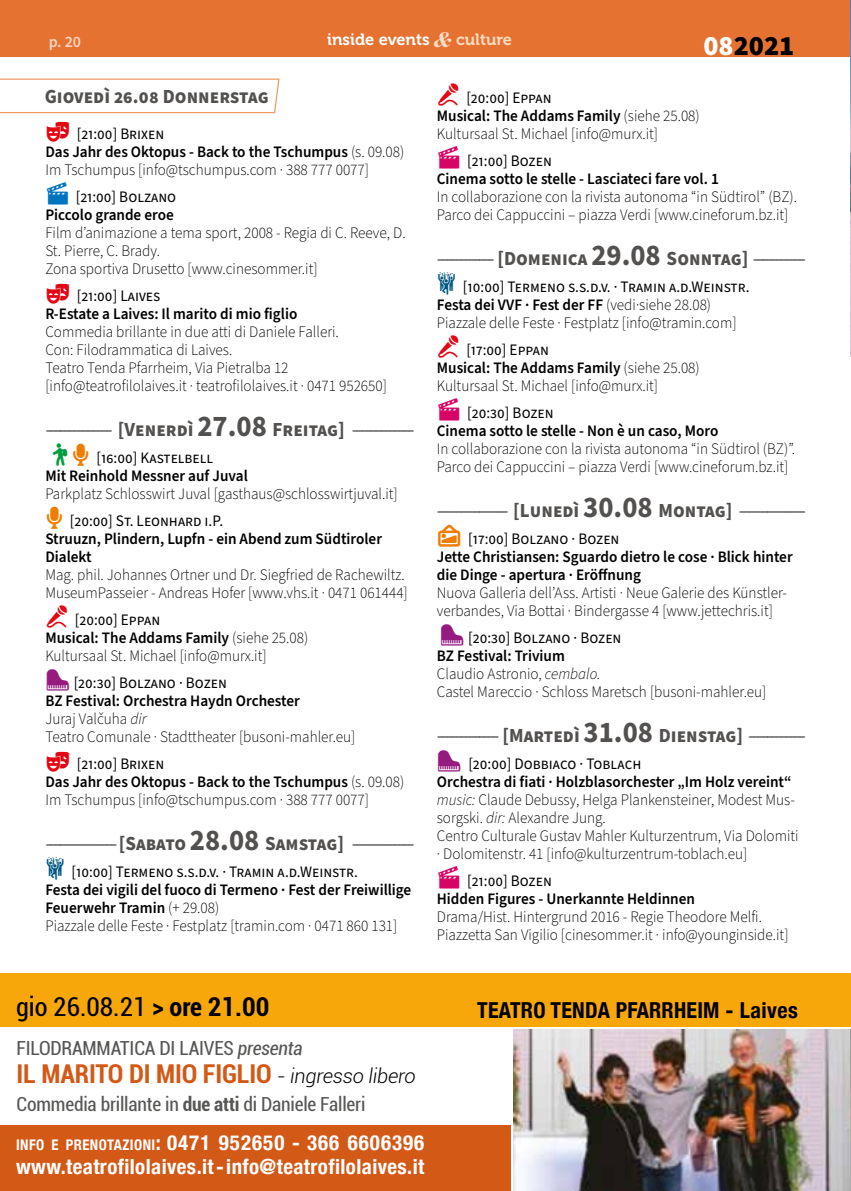
<style>
.page{position:relative;width:851px;height:1191px;background:#fff}
.page>*{position:absolute;margin:0;border:0;box-sizing:border-box;transform-origin:0 0}
.t1{font:900 28px "Source Sans Pro";color:#000}
.t2{font:700 condensed 26px "Roboto";letter-spacing:-.005em;color:#d35917}
.t3{font:condensed 26px "Roboto";color:#000}
.t4{font:700 condensed 22px "Helvetica Neue";letter-spacing:.01em;color:#000}
.t5{font:700 condensed 21px/23.2px "Helvetica Neue";letter-spacing:.02em;color:#fff}
.t6{font:20px "Source Sans Pro";color:#53514f;scale:1.1 1}
.t7{font:700 20px "Source Sans Pro";color:#53514f;scale:.95 1}
.t8{font:condensed 19.4px "Roboto";letter-spacing:-.01em;color:#575756}
.t9{font:16.4px "Museo 700";color:#fff}
.t10{font:300 16px/18px "Source Sans Pro";color:#000;scale:.95 1}
.t11{font:600 16px/18px "Source Sans Pro";color:#000;scale:.95 1}
.t12{font:600 16px "Source Sans Pro";color:#fff}
.s1{font-family:"Surveyor Display";font-weight:700;font-style:italic;font-size:24.4px;color:#fcdcc3}
.s2{color:#fcdcc3}
.s3{color:#fff}
.s4{font-family:"Inside Events Font";font-weight:400;font-size:28px;color:#e30613}
.s5{font-weight:400}
.s6{font-weight:600}
.s7{font-family:"Inside Events Font";font-weight:400;font-size:28px;color:#0075bf}
.s8{font-weight:700}
.s9{font-weight:700;font-size:30px}
.s10{font-family:"Inside Events Font";font-weight:400;font-size:28px;color:#009e3d}
.s11{font-family:"Inside Events Font";font-weight:400;font-size:28px;color:#ef7d00}
.s12{font-family:"Inside Events Font";font-weight:400;font-size:28px;color:#951b81}
.s13{font-style:italic}
.s14{font-family:"Inside Events Font";font-weight:400;font-size:28px;color:#005681}
.s15{font-weight:300}
.s16{font-family:"Inside Events Font";font-weight:400;font-size:28px;color:#d70365}
.s17{font-weight:300;font-style:italic;font-stretch:normal;font-size:20px;color:#000}
.s18{font-size:14.6px}
.s19{font-style:inherit}
</style>
<div class="page">
<div style="left:0;top:0;width:850px;height:57px;background:#e67232"></div>
<div style="left:0;top:1125px;width:510px;height:66px;background:#d35917"></div>
<div style="left:0;top:972px;width:850px;height:54px;background:#f7a70a"></div>
<img style="left:513px;top:1029px;width:337px;height:162px">
<svg style="left:0;top:78px;width:280px;height:36px"></svg>
<img style="left:850px;top:0;width:1px;height:357px">
<p class="t12" style="left:48px;top:31px;width:34px">p. 20</p>
<p class="t9" style="left:327px;top:30px;width:186px">inside events <span class="s1">&amp;</span> <span class="s2">culture</span></p>
<h1 class="t1" style="left:703px;top:26px;width:92px"><span class="s3">08</span>2021</h1>
<p class="t7" style="left:45px;top:83px;width:237px">Giovedì 26.08 Donnerstag</p>
<p class="t10" style="left:45px;top:125px;width:379px"><span class="s4">ď</span> <span class="s5">[21:00] Brixen<br></span><span class="s6">Das Jahr des Oktopus - Back to the Tschumpus</span> (s. 09.08)<br>Im Tschumpus [info@tschumpus.com · 388 777 0077]</p>
<p class="t11" style="left:45px;top:188px;width:139px"><span class="s7">Ę</span> <span class="s5">[21:00] Bolzano<br></span>Piccolo grande eroe</p>
<p class="t10" style="left:45px;top:224px;width:380px">Film d’animazione a tema sport, 2008 - Regia di C. Reeve, D.<br>St. Pierre, C. Brady.<br>Zona sportiva Drusetto [www.cinesommer.it]</p>
<p class="t11" style="left:45px;top:287px;width:267px"><span class="s4">ď</span> <span class="s5">[21:00] Laives<br></span>R-Estate a Laives: Il marito di mio figlio</p>
<p class="t10" style="left:45px;top:323px;width:361px">Commedia brillante in due atti di Daniele Falleri.<br>Con: Filodrammatica di Laives.<br>Teatro Tenda Pfarrheim, Via Pietralba 12 [info@teatrofilolaives.it · teatrofilolaives.it · 0471 952650]</p>
<p class="t6" style="left:45px;top:416px;width:337px">-------------- <span class="s8">[Venerdì</span> <span class="s9">27.08</span> <span class="s8">Freitag]</span> -------------</p>
<p class="t11" style="left:45px;top:449px;width:214px;text-indent:6px"><span class="s10">ŕ</span><span class="s11">Ą</span> <span class="s5">[16:00] Kastelbell<br></span>Mit Reinhold Messner auf Juval</p>
<p class="t10" style="left:45px;top:481px;width:372px;line-height:27px">Parkplatz Schlosswirt Juval [gasthaus@schlosswirtjuval.it]<br><span class="s11">Ą</span> <span class="s5">[20:00] St. Leonhard i.P.</span></p>
<p class="t11" style="left:45px;top:530px;width:356px">Struuzn, Plindern, Lupfn - ein Abend zum Südtiroler<br>Dialekt</p>
<p class="t10" style="left:45px;top:566px;width:383px">Mag. phil. Johannes Ortner und Dr. Siegfried de Rachewiltz.<br>MuseumPasseier - Andreas Hofer [www.vhs.it · 0471 061444]</p>
<p class="t10" style="left:45px;top:611px;width:278px"><span class="s4">Ē</span> <span class="s5">[20:00] Eppan<br></span><span class="s6">Musical: The Addams Family</span> (siehe 25.08)<br>Kultursaal St. Michael [info@murx.it]</p>
<p class="t10" style="left:45px;top:674px;width:328px"><span class="s12">Ģ</span> <span class="s5">[20:30] Bolzano · Bozen<br></span><span class="s6">BZ Festival: Orchestra Haydn Orchester<br></span>Juraj Valčuha <span class="s13">dir<br></span>Teatro Comunale · Stadttheater [busoni-mahler.eu]</p>
<p class="t10" style="left:45px;top:755px;width:379px"><span class="s4">ď</span> <span class="s5">[21:00] Brixen<br></span><span class="s6">Das Jahr des Oktopus - Back to the Tschumpus</span> (s. 09.08)<br>Im Tschumpus [info@tschumpus.com · 388 777 0077]</p>
<p class="t6" style="left:45px;top:830px;width:337px">--------------- <span class="s8">[Sabato</span> <span class="s9">28.08</span> <span class="s8">Samstag]</span> -------------</p>
<p class="t11" style="left:45px;top:863px;width:386px"><span class="s14">ķ</span> <span class="s5">[10:00] Termeno s.s.d.v. · Tramin a.d.Weinstr.<br></span>Festa dei vigili del fuoco di Termeno · Fest der Freiwillige Feuerwehr Tramin <span class="s15">(+ 29.08)<br>Piazzale delle Feste · Festplatz [tramin.com · 0471 860 131]</span></p>
<p class="t10" style="left:437px;top:89px;width:278px"><span class="s4">Ē</span> <span class="s5">[20:00] Eppan<br></span><span class="s6">Musical: The Addams Family</span> (siehe 25.08)<br>Kultursaal St. Michael [info@murx.it]</p>
<p class="t11" style="left:437px;top:152px;width:298px"><span class="s16">Ę</span> <span class="s5">[21:00] Bozen<br></span>Cinema sotto le stelle - Lasciateci fare vol. 1</p>
<p class="t10" style="left:437px;top:188px;width:380px">In collaborazione con la rivista autonoma “in Südtirol” (BZ).<br>Parco dei Cappuccini – piazza Verdi [www.cineforum.bz.it]</p>
<p class="t6" style="left:437px;top:245px;width:337px">------------ <span class="s8">[Domenica</span> <span class="s9">29.08</span> <span class="s8">Sonntag]</span> -----------</p>
<p class="t10" style="left:437px;top:278px;width:330px"><span class="s14">ķ</span> <span class="s5">[10:00] Termeno s.s.d.v. · Tramin a.d.Weinstr.<br></span><span class="s6">Festa dei VVF · Fest der FF</span> (vedi·siehe 28.08)<br>Piazzale delle Feste · Festplatz [info@tramin.com]</p>
<p class="t10" style="left:437px;top:341px;width:278px"><span class="s4">Ē</span> <span class="s5">[17:00] Eppan<br></span><span class="s6">Musical: The Addams Family</span> (siehe 25.08)<br>Kultursaal St. Michael [info@murx.it]</p>
<p class="t11" style="left:437px;top:404px;width:298px"><span class="s16">Ę</span> <span class="s5">[20:30] Bozen<br></span>Cinema sotto le stelle - Non è un caso, Moro</p>
<p class="t10" style="left:437px;top:440px;width:378px">In collaborazione con la rivista autonoma “in Südtirol (BZ)”.<br>Parco dei Cappuccini – piazza Verdi [www.cineforum.bz.it]</p>
<p class="t6" style="left:437px;top:497px;width:337px">--------------- <span class="s8">[Lunedì</span> <span class="s9">30.08</span> <span class="s8">Montag]</span> --------------</p>
<p class="t11" style="left:437px;top:530px;width:376px"><span class="s11">ć</span> <span class="s5">[17:00] Bolzano · Bozen<br></span>Jette Christiansen: Sguardo dietro le cose · Blick hinter die Dinge - apertura · Eröffnung</p>
<p class="t10" style="left:437px;top:584px;width:370px">Nuova Galleria dell’Ass. Artisti · Neue Galerie des Künstler&shy;verbandes, Via Bottai · Bindergasse 4 [www.jettechris.it]</p>
<p class="t10" style="left:437px;top:629px;width:348px"><span class="s12">Ģ</span> <span class="s5">[20:30] Bolzano · Bozen<br></span><span class="s6">BZ Festival: Trivium<br></span>Claudio Astronio, <span class="s13">cembalo.<br></span>Castel Mareccio · Schloss Maretsch [busoni-mahler.eu]</p>
<p class="t6" style="left:437px;top:722px;width:337px">------------- <span class="s8">[Martedì</span> <span class="s9">31.08</span> <span class="s8">Dienstag]</span> ------------</p>
<p class="t10" style="left:437px;top:755px;width:382px"><span class="s12">Ģ</span> <span class="s5">[20:00] Dobbiaco · Toblach<br></span><span class="s6">Orchestra di fiati · Holzblasorchester „Im Holz vereint“ </span><span class="s13">music:</span> Claude Debussy, Helga Plankensteiner, Modest Mus&shy;sorgski. <span class="s13">dir:</span> Alexandre Jung.<br>Centro Culturale Gustav Mahler Kulturzentrum, Via Dolomiti · Dolomitenstr. 41 [info@kulturzentrum-toblach.eu]</p>
<p class="t11" style="left:437px;top:872px;width:273px"><span class="s16">Ę</span> <span class="s5">[21:00] Bozen<br></span>Hidden Figures - Unerkannte Heldinnen</p>
<p class="t10" style="left:437px;top:908px;width:371px">Drama/Hist. Hintergrund 2016 - Regie Theodore Melfi.<br>Piazzetta San Vigilio [cinesommer.it · info@younginside.it]</p>
<h2 class="t3" style="left:16px;top:989px;width:255px">gio 26.08.21 <span class="s8">&gt; ore 21.00</span></h2>
<p class="t8" style="left:17px;top:1034px;width:287px">FILODRAMMATICA DI LAIVES <span class="s13">presenta</span></p>
<h2 class="t2" style="left:17px;top:1055px;width:400px">IL MARITO DI MIO FIGLIO <span class="s17">- ingresso libero</span></h2>
<p class="t8" style="left:17px;top:1090px;width:350px">Commedia brillante in <span class="s8">due atti</span> di Daniele Falleri</p>
<h3 class="t5" style="left:16px;top:1129px;width:410px"><span class="s18">INFO E PRENOTAZIONI</span><span class="s19">:</span> 0471 952650 - 366 6606396 www.teatrofilolaives.it - info@teatrofilolaives.it</h3>
<h3 class="t4" style="left:477px;top:992px;width:322px">TEATRO TENDA PFARRHEIM - Laives</h3>
</div>
